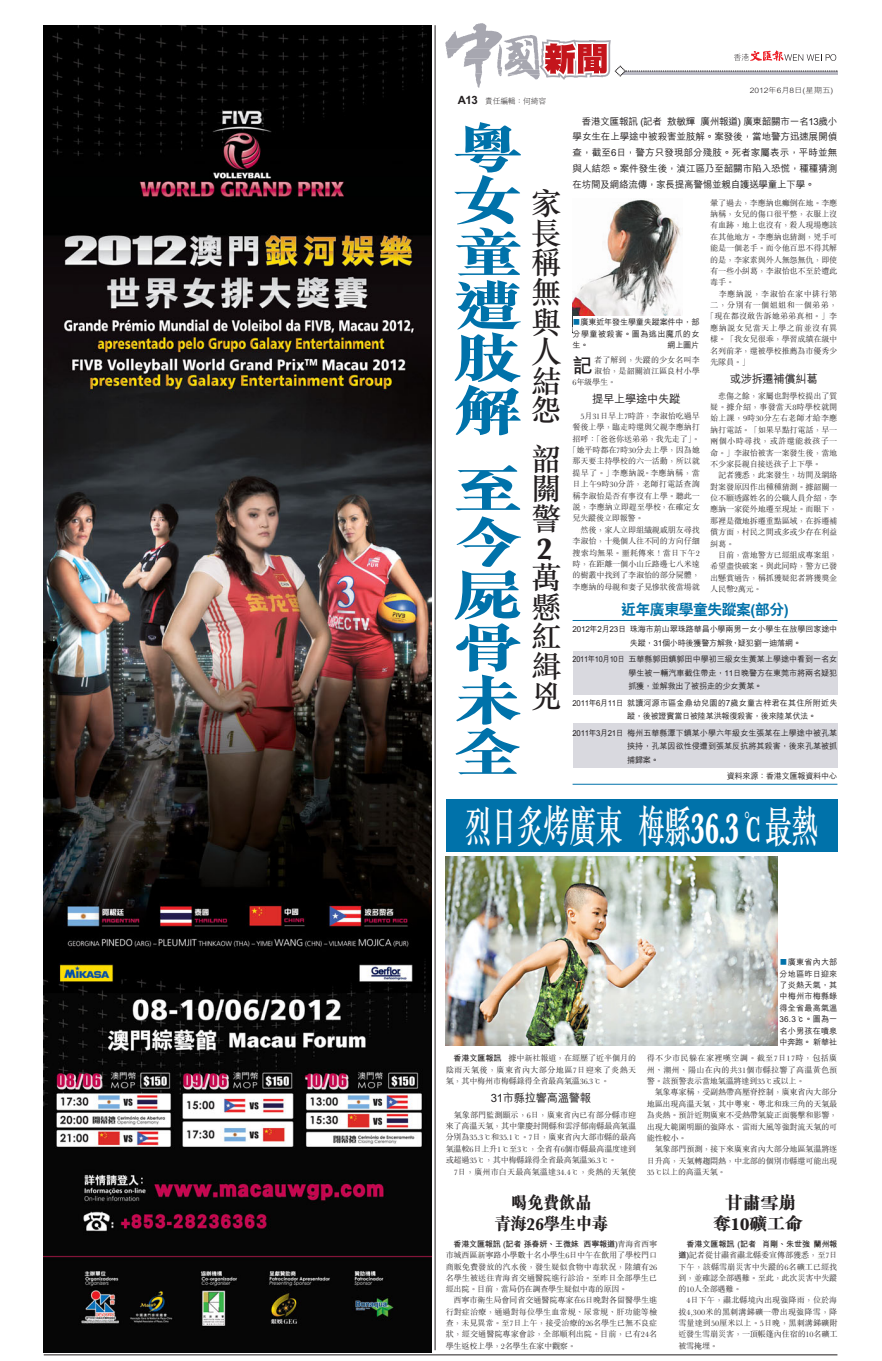
<style>
.page{position:relative;width:882px;height:1361px;background:#fff}
.page>*{position:absolute;margin:0;border:0;box-sizing:border-box;transform-origin:0 0}
.t1{font:800 54.25px/52.5px "M Sung";color:#0072aa;text-align:justify;scale:1.29 1}
.t2{font:500 43.93px "M Sung";letter-spacing:-.03em;color:#fff;scale:.62 1}
.t3{font:500 30.62px/29.7px "M Sung";color:#231f20;text-align:justify}
.t4{font:700 20.12px "M Hei";color:#231f20}
.t5{font:800 17.5px/21px "M Sung";letter-spacing:-.035em;color:#231f20;text-align:center;scale:.95 1}
.t6{font:800 17.5px/21px "M Sung";letter-spacing:-.035em;color:#231f20;text-align:center;scale:1.05 1}
.t7{font:800 14.88px "C Hei 2";letter-spacing:-.035em;color:#0072aa}
.t8{font:500 11.38px "M Hei";letter-spacing:-.035em;color:#231f20}
.t9{font:500 9.62px/15.8px "M Hei";letter-spacing:-.035em;color:#231f20;text-align:justify}
.t10{font:300 8.14px/11.4px "M Sung";letter-spacing:-.025em;color:#231f20;text-align:justify}
.t11{font:500 8.14px/11.4px "M Hei";letter-spacing:-.015em;color:#231f20;text-align:justify}
.t12{font:500 8.14px/13.7px "M Hei";letter-spacing:-.015em;color:#231f20;text-align:justify;scale:.9 1}
.t13{font:500 8.14px/13.7px "M Hei";letter-spacing:-.015em;color:#231f20;text-align:justify;scale:.95 1}
.t14{font:500 8.14px/13.7px "M Hei";letter-spacing:-.035em;color:#231f20;scale:.95 1}
.t15{font:300 8.14px "M Sung";letter-spacing:.01em;color:#231f20}
.t16{font:300 8.14px "M Sung";letter-spacing:.045em;color:#231f20}
.t17{font:700 8.14px "M Hei";letter-spacing:-.02em;color:#231f20}
.t18{font:300 8.14px "M Sung";color:#231f20}
.t19{font:300 8.14px "M Sung";letter-spacing:.005em;color:#231f20}
.t20{font:300 8.14px "M Sung";letter-spacing:.015em;color:#231f20}
.t21{font:500 8.14px "M Hei";letter-spacing:-.035em;color:#231f20}
.t22{font:300 7.88px "M Hei";letter-spacing:-.035em;color:#231f20}
.t23{font:300 7.44px "M Hei";letter-spacing:-.01em;color:#231f20;scale:1.13 1}
.s1{font-family:"C Hei 2";font-weight:800;font-size:11.38px}
.s2{color:#0072aa}
.s3{font-family:"M Hei";font-weight:700}
.s4{font-family:"M Sung";font-weight:300}
</style>
<div class="page">
<div style="left:573px;top:651px;width:264px;height:43px;background:#d9d9df"></div>
<div style="left:573px;top:723px;width:264px;height:45px;background:#d9d9df"></div>
<img style="left:44px;top:25px;width:387px;height:1327px">
<hr style="left:44px;top:1354px;width:793px;height:1px;background:#231f20">
<svg style="left:445px;top:23px;width:392px;height:65px"></svg>
<hr style="left:435px;top:25px;width:1px;height:1325px;background:#231f20">
<img style="left:573px;top:200px;width:108px;height:116px">
<div style="left:446px;top:799px;width:391px;height:53px;background:#0072aa"></div>
<img style="left:445px;top:856px;width:333px;height:190px">
<hr style="left:573px;top:620px;width:264px;height:1px;background:#0072aa">
<hr style="left:573px;top:784px;width:264px;height:1px;background:#0072aa">
<p class="t22" style="left:458px;top:97px;width:90px"><span class="s1">A13</span> 責任編輯：何綺容</p>
<h1 class="t1" style="left:453px;top:124px;width:56px">粵女童遭肢解</h1>
<h1 class="t1" style="left:453px;top:466px;width:56px">至今屍骨未全</h1>
<h3 class="t3" style="left:531px;top:191px;width:32px">家長稱無與人結怨</h3>
<h3 class="t3" style="left:531px;top:446px;width:32px;text-align:left">韶關警<br>2萬懸紅緝兇</h3>
<p class="t23" style="left:750px;top:86px;width:75px">2012年6月8日(星期五)</p>
<p class="t9" style="left:573px;top:113px;width:266px;text-indent:9px">香港文匯報訊 (記者敖敏輝廣州報道) 廣東韶關市一名13歲小學女生在上學途中被殺害並肢解。案發後，當地警方迅速展開偵查，截至6日，警方只發現部分殘肢。死者家屬表示，平時並無與人結怨。案件發生後，湞江區乃至韶關市陷入恐慌，種種猜測在坊間及網絡流傳，家長提高警惕並親自護送學童上下學。</p>
<p class="t11" style="left:573px;top:317px;width:128px"><span class="s2">■</span>廣東近年發生學童失蹤案件中，部分學童被殺害。圖為逃出魔爪的女生。</p>
<p class="t11" style="left:668px;top:339px;width:33px">網上圖片</p>
<h3 class="t4" style="left:573px;top:355px;width:22px">記</h3>
<p class="t18" style="left:594px;top:355px;width:107px">者了解到，失蹤的少女名叫李</p>
<p class="t18" style="left:594px;top:367px;width:107px">淑怡，是韶關湞江區良村小學</p>
<p class="t10" style="left:573px;top:377px;width:45px">6年級學生。</p>
<h3 class="t8" style="left:592px;top:393px;width:90px">提早上學途中失蹤</h3>
<p class="t10" style="left:581px;top:411px;width:121px">5月31日早上7時許，李淑怡吃過早</p>
<p class="t10" style="left:573px;top:422px;width:129px">餐後上學，臨走時還與父親李應納打</p>
<p class="t10" style="left:573px;top:433px;width:129px">招呼：「爸爸你送弟弟，我先走了」。</p>
<p class="t10" style="left:569px;top:445px;width:133px">「她平時都在7時30分去上學，因為她</p>
<p class="t10" style="left:573px;top:456px;width:129px">那天要主持學校的六一活動，所以就</p>
<p class="t20" style="left:573px;top:469px;width:129px">提早了。」李應納說。李應納稱，當</p>
<p class="t15" style="left:573px;top:480px;width:129px">日上午9時30分許，老師打電話查詢</p>
<p class="t10" style="left:573px;top:490px;width:129px">稱李淑怡是否有事沒有上學。聽此一</p>
<p class="t10" style="left:573px;top:502px;width:129px">說，李應納立即趕至學校，在確定女</p>
<p class="t10" style="left:573px;top:513px;width:72px">兒失蹤後立即報警。</p>
<p class="t10" style="left:581px;top:524px;width:121px">然後，家人立即組織親戚朋友尋找</p>
<p class="t10" style="left:573px;top:536px;width:129px">李淑怡，十幾個人往不同的方向仔細</p>
<p class="t15" style="left:573px;top:548px;width:129px">搜索均無果。噩耗傳來！當日下午2</p>
<p class="t10" style="left:573px;top:558px;width:129px">時，在距離一個小山丘路邊七八米遠</p>
<p class="t10" style="left:573px;top:570px;width:129px">的樹叢中找到了李淑怡的部分屍體，</p>
<p class="t10" style="left:573px;top:581px;width:129px">李應納的母親和妻子見慘狀後當場就</p>
<p class="t10" style="left:710px;top:197px;width:129px">暈了過去，李應納也癱倒在地。李應納稱，女兒的傷口很平整，衣服上沒有血跡，地上也沒有，殺人現場應該在其他地方。李應納也猜測，兇手可能是一個老手。而令他百思不得其解的是，李家素與外人無怨無仇，即使有一些小糾葛，李淑怡也不至於遭此毒手。</p>
<p class="t16" style="left:719px;top:289px;width:120px">李應納說，李淑怡在家中排行第</p>
<p class="t16" style="left:710px;top:301px;width:129px">二，分別有一個姐姐和一個弟弟，</p>
<p class="t15" style="left:706px;top:312px;width:133px">「現在都沒敢告訴她弟弟真相。」李</p>
<p class="t16" style="left:710px;top:324px;width:129px">應納說女兒當天上學之前並沒有異</p>
<p class="t10" style="left:710px;top:334px;width:129px">樣。「我女兒很乖，學習成績在級中</p>
<p class="t10" style="left:710px;top:345px;width:129px">名列前茅，還被學校推薦為市優秀少</p>
<p class="t10" style="left:710px;top:357px;width:41px">先隊員。」</p>
<h3 class="t8" style="left:730px;top:373px;width:90px">或涉拆遷補償糾葛</h3>
<p class="t10" style="left:710px;top:390px;width:129px;text-indent:8px">悲傷之餘，家屬也對學校提出了質疑。據介紹，事發當天8時學校就開始上課，9時30分左右老師才給李應納打電話。「如果早點打電話，早一兩個小時尋找，或許還能救孩子一命。」李淑怡被害一案發生後，當地不少家長親自接送孩子上下學。</p>
<p class="t10" style="left:710px;top:470px;width:129px;text-indent:8px">記者獲悉，此案發生，坊間及網絡對案發原因作出種種猜測。據韶關一位不願透露姓名的公職人員介紹，李應納一家從外地遷至現址。而眼下，那裡是徵地拆遷重點區域，在拆遷補償方面，村民之間或多或少存在利益糾葛。</p>
<p class="t10" style="left:710px;top:549px;width:129px;text-indent:8px">目前，當地警方已經組成專案組，希望盡快破案。與此同時，警方已發出懸賞通告，稱抓獲疑犯者將獲獎金人民幣2萬元。</p>
<h3 class="t7" style="left:621px;top:601px;width:169px">近年廣東學童失蹤案(部分)</h3>
<p class="t11" style="left:630px;top:622px;width:209px;line-height:13.7px;text-indent:-57px">2012年2月23日珠海市前山翠珠路華昌小學兩男一女小學生在放學回家途中失蹤，31個小時後獲警方解救，疑犯劉一迪落網。</p>
<p class="t12" style="left:628px;top:652px;width:234px;text-indent:-56px">2011年10月10日五華縣郭田鎮郭田中學初三級女生黃某上學途中看到一名女學生被一輛汽車截住帶走，11日晚警方在東莞市將兩名疑犯抓獲，並解救出了被拐走的少女黃某。</p>
<p class="t14" style="left:627px;top:696px;width:223px;text-indent:-55px">2011年6月11日就讀河源市區金鼎幼兒園的7歲女童古梓君在其住所附近失蹤，後被證實當日被陸某洪報復殺害，後來陸某伏法。</p>
<p class="t13" style="left:627px;top:726px;width:223px;text-indent:-55px">2011年3月21日梅州五華縣潭下鎮某小學六年級女生張某在上學途中被孔某挾持，孔某因欲性侵遭到張某反抗將其殺害，後來孔某被抓捕歸案。</p>
<p class="t21" style="left:727px;top:772px;width:112px">資料來源：香港文匯報資料中心</p>
<h2 class="t2" style="left:465px;top:804px;width:572px">烈日炙烤廣東梅縣36.3℃最熱</h2>
<p class="t10" style="left:446px;top:1053px;width:192px;text-indent:8px"><span class="s3">香港文匯報訊</span> 據中新社報道，在經歷了近半個月的陰雨天氣後，廣東省內大部分地區7日迎來了炎熱天氣，其中梅州市梅縣錄得全省最高氣溫36.3℃。</p>
<h3 class="t8" style="left:491px;top:1092px;width:102px">31市縣拉響高溫警報</h3>
<p class="t10" style="left:446px;top:1109px;width:192px;text-indent:8px">氣象部門監測顯示，6日，廣東省內已有部分縣市迎來了高溫天氣，其中肇慶封開縣和雲浮郁南縣最高氣溫分別為35.3℃和35.1℃。7日，廣東省內大部市縣的最高氣溫較6日上升1℃至3℃，全省有6個市縣最高溫度達到或超過35℃，其中梅縣錄得全省最高氣溫36.3℃。</p>
<p class="t19" style="left:454px;top:1167px;width:184px">7日，廣州市白天最高氣溫達34.4℃，炎熱的天氣使</p>
<h3 class="t5" style="left:494px;top:1193px;width:122px">喝免費飲品<br>青海26學生中毒</h3>
<p class="t11" style="left:780px;top:957px;width:59px"><span class="s2">■</span>廣東省內大部分地區昨日迎來了炎熱天氣，其中梅州市梅縣錄得全省最高氣溫36.3℃。圖為一名小男孩在噴泉中奔跑。新華社</p>
<p class="t10" style="left:647px;top:1053px;width:192px">得不少市民躲在家裡嘆空調。截至7日17時，包括廣州、潮州、陽山在內的共31個市縣拉響了高溫黃色預警。該預警表示當地氣溫將達到35℃或以上。</p>
<p class="t10" style="left:647px;top:1087px;width:192px;text-indent:8px">氣象專家稱，受副熱帶高壓脊控制，廣東省內大部分地區出現高溫天氣，其中粵東、粵北和珠三角的天氣最為炎熱。預計近期廣東不受熱帶氣旋正面襲擊和影響，出現大範圍明顯的強降水、雷雨大風等強對流天氣的可能性較小。</p>
<p class="t10" style="left:647px;top:1144px;width:192px;text-indent:8px">氣象部門預測，接下來廣東省內大部分地區氣溫將逐日升高，天氣轉趨悶熱，中北部的個別市縣還可能出現35℃以上的高溫天氣。</p>
<h3 class="t6" style="left:713px;top:1193px;width:88px">甘肅雪崩奪10礦工命</h3>
<p class="t17" style="left:454px;top:1240px;width:205px">香港文匯報訊 (記者孫春妍、王微妹西寧報道)<span class="s4">青海省西寧</span></p>
<p class="t10" style="left:446px;top:1250px;width:213px">市城西區新寧路小學數十名小學生6日中午在飲用了學校門口商販免費發放的汽水後，發生疑似食物中毒狀況，陸續有26名學生被送往青海省交通醫院進行診治。至昨日全部學生已經出院。目前，當局仍在調查學生疑似中毒的原因。</p>
<p class="t10" style="left:446px;top:1295px;width:213px;text-indent:8px">西寧市衛生局會同省交通醫院專家在6日晚對各留醫學生進行對症治療，通過對每位學生血常規、尿常規、肝功能等檢查，未見異常。至7日上午，接受治療的26名學生已無不良症狀，經交通醫院專家會診，全部順利出院。目前，已有24名學生返校上學，2名學生在家中觀察。</p>
<p class="t17" style="left:686px;top:1240px;width:153px">香港文匯報訊 (記者 肖剛、朱世強蘭州報</p>
<p class="t10" style="left:678px;top:1250px;width:161px"><span class="s3">道)</span>記者從甘肅省肅北縣委宣傳部獲悉，至7日下午，該縣雪崩災害中失蹤的6名礦工已經找到，並確認全部遇難。至此，此次災害中失蹤的10人全部遇難。</p>
<p class="t10" style="left:678px;top:1295px;width:161px;text-indent:8px">4日下午，肅北縣境內出現強降雨，位於海拔4,300米的黑刺溝銻礦一帶出現強降雪，降雪量達到50厘米以上。5日晚，黑刺溝銻礦附近發生雪崩災害，一頂帳篷內住宿的10名礦工被雪掩埋。</p>
</div>
